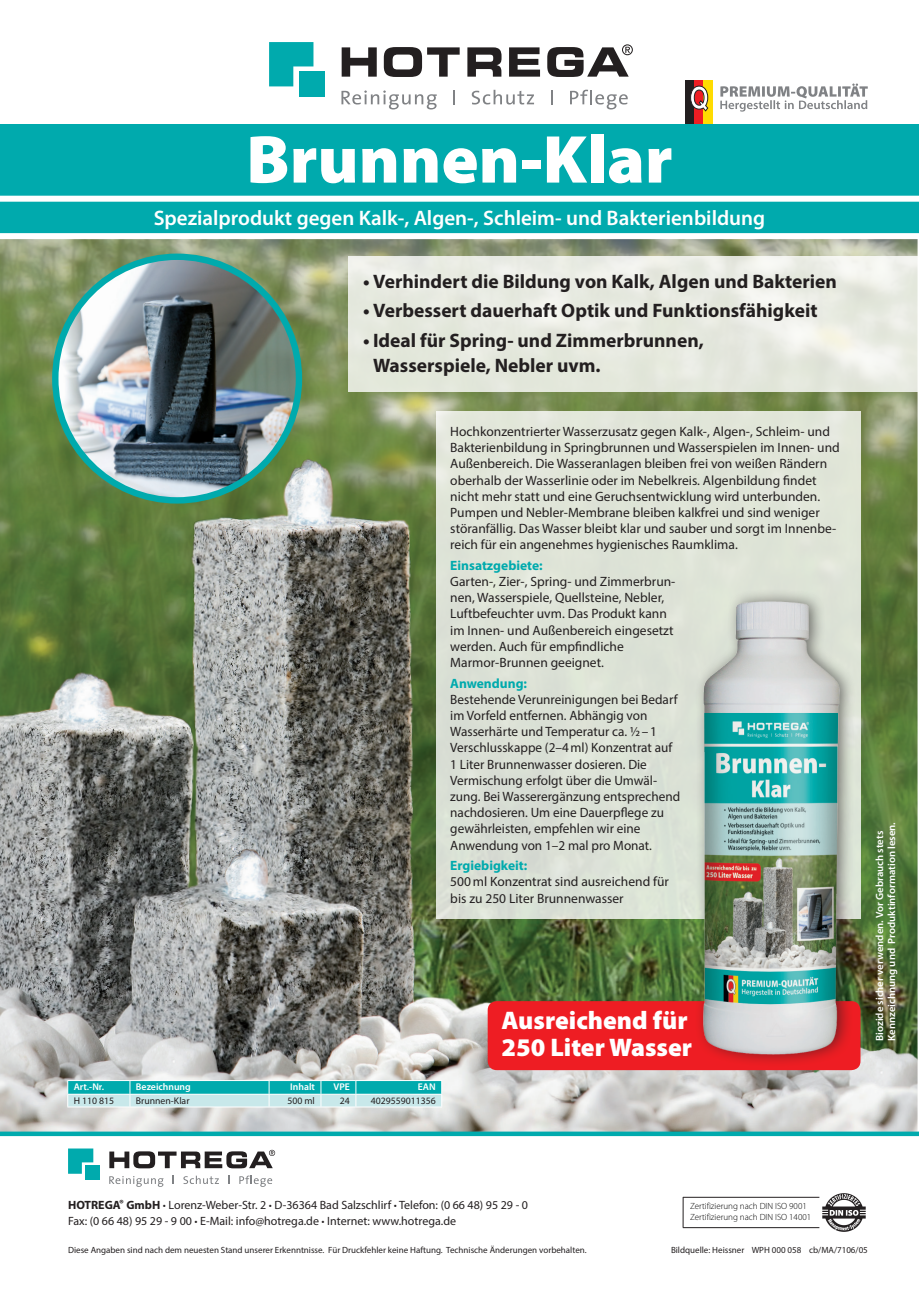
<style>
.page{position:relative;width:919px;height:1289px;background:#fff}
.page>*{position:absolute;margin:0;border:0;box-sizing:border-box;transform-origin:0 0}
.t1{font:900 68.25px "Myriad Pro";color:#fff}
.t2{font:900 25.5px/27px "Myriad Pro";color:#fff}
.t3{font:600 21px "Myriad Pro";color:#fff}
.t4{font:700 19.5px/25px "Myriad Pro";color:#231f20}
.t5{font:13.5px/16.2px "Myriad Pro";color:#231f20}
.t6{font:700 13.5px "Myriad Pro";color:#00aaad}
.t7{font:12px/16.5px "Myriad Pro";color:#231f20}
.t8{font:600 10.5px/12px "Myriad Pro";color:#fff}
.t9{font:9.75px "Myriad Pro";color:#231f20}
.t10{font:600 9.75px "Myriad Pro";color:#fff}
.t11{font:9px "Myriad Pro";color:#231f20}
.t12{font:300 9px/10.8px "Myriad Pro";color:#000}
.s1{font-weight:700}
.s2{font-weight:700;font-size:10.5px}
</style>
<div class="page">
<img style="left:0;top:239px;width:917px;height:892px">
<svg style="left:67px;top:1080px;width:375px;height:26px;background:#6cccce"></svg>
<hr style="left:67px;top:1106px;width:63px;height:1px;background:#fff">
<hr style="left:130px;top:1106px;width:139px;height:1px;background:#fff">
<hr style="left:269px;top:1106px;width:52px;height:1px;background:#fff">
<hr style="left:321px;top:1106px;width:35px;height:1px;background:#fff">
<hr style="left:356px;top:1106px;width:86px;height:1px;background:#fff">
<div style="left:0;top:124px;width:918px;height:111px;background:#00aaad"></div>
<div style="left:0;top:196px;width:918px;height:6px;background:#fff"></div>
<div style="left:436px;top:411px;width:424px;height:507px;background:#dee3d7"></div>
<div style="left:0;top:233px;width:918px;height:6px;background:#fff"></div>
<div style="left:0;top:1131px;width:918px;height:5px;background:#00aaad"></div>
<svg style="left:349px;top:256px;width:569px;height:136px;background:#e8eae1"></svg>
<img style="left:56px;top:257px;width:243px;height:243px">
<div style="left:52px;top:253px;width:250px;height:250px;border:6px solid #00aaad;border-radius:50%"></div>
<div style="left:487px;top:1001px;width:373px;height:69px;background:#ee1d23;border-radius:9px"></div>
<div style="left:694px;top:588px;width:162px;height:479px;background:#231f20;opacity:.6"></div>
<img style="left:698px;top:598px;width:148px;height:458px">
<svg style="left:341px;top:44px;width:291px;height:33px"></svg>
<svg style="left:341px;top:90px;width:95px;height:19px"></svg>
<svg style="left:453px;top:90px;width:2px;height:14px"></svg>
<svg style="left:471px;top:90px;width:63px;height:14px"></svg>
<svg style="left:551px;top:90px;width:1px;height:14px"></svg>
<svg style="left:570px;top:90px;width:57px;height:19px"></svg>
<svg style="left:269px;top:42px;width:44px;height:44px;background:#1ab2b5"></svg>
<div style="left:299px;top:72px;width:25px;height:25px;background:#00aaad"></div>
<div style="left:685px;top:80px;width:9px;height:44px;background:#231f20"></div>
<div style="left:694px;top:80px;width:9px;height:44px;background:#ee1d23"></div>
<div style="left:703px;top:80px;width:10px;height:44px;background:#ffdc01"></div>
<svg style="left:720px;top:83px;width:147px;height:29px"></svg>
<svg style="left:690px;top:85px;width:18px;height:27px"></svg>
<svg style="left:109px;top:1149px;width:166px;height:19px"></svg>
<svg style="left:109px;top:1176px;width:54px;height:10px"></svg>
<svg style="left:183px;top:1175px;width:36px;height:8px"></svg>
<svg style="left:239px;top:1175px;width:33px;height:11px"></svg>
<svg style="left:68px;top:1148px;width:25px;height:25px"></svg>
<div style="left:85px;top:1165px;width:14px;height:14px;background:#00aaad"></div>
<hr style="left:682px;top:1196px;width:137px;height:1px;background:#231f20">
<hr style="left:682px;top:1227px;width:137px;height:1px;background:#231f20">
<hr style="left:682px;top:1197px;width:1px;height:30px;background:#231f20">
<img style="left:822px;top:1193px;width:43px;height:38px">
<h1 class="t1" style="left:246px;top:114px;width:428px">Brunnen-Klar</h1>
<h3 class="t3" style="left:154px;top:204px;width:613px">Spezialprodukt gegen Kalk-, Algen-, Schleim- und Bakterienbildung</h3>
<h3 class="t4" style="left:363px;top:268px;width:475px">• Verhindert die Bildung von Kalk, Algen und Bakterien</h3>
<h3 class="t4" style="left:363px;top:298px;width:456px">• Verbessert dauerhaft Optik und Funktionsfähigkeit</h3>
<h3 class="t4" style="left:373px;top:327px;width:332px;text-indent:-10px">• Ideal für Spring- und Zimmerbrunnen,<br>Wasserspiele, Nebler uvm.</h3>
<p class="t5" style="left:450px;top:423px;width:391px">Hochkonzentrierter Wasserzusatz gegen Kalk-, Algen-, Schleim- und Bakterienbildung in Springbrunnen und Wasserspielen im Innen- und Außenbereich. Die Wasseranlagen bleiben frei von weißen Rändern oberhalb der Wasserlinie oder im Nebelkreis. Algenbildung findet nicht mehr statt und eine Geruchsentwicklung wird unterbunden.<br>Pumpen und Nebler-Membrane bleiben kalkfrei und sind weniger störanfällig. Das Wasser bleibt klar und sauber und sorgt im Innenbe&shy;reich für ein angenehmes hygienisches Raumklima.</p>
<p class="t6" style="left:450px;top:556px;width:94px">Einsatzgebiete:</p>
<p class="t5" style="left:450px;top:573px;width:227px">Garten-, Zier-, Spring- und Zimmerbrun&shy;nen, Wasserspiele, Quellsteine, Nebler, Luftbefeuchter uvm. Das Produkt kann im Innen- und Außenbereich eingesetzt werden. Auch für empfindliche Marmor-Brunnen geeignet.</p>
<p class="t6" style="left:450px;top:674px;width:78px">Anwendung:</p>
<p class="t5" style="left:450px;top:691px;width:231px">Bestehende Verunreinigungen bei Bedarf im Vorfeld entfernen. Abhängig von Wasserhärte und Temperatur ca. ½–1<br>Verschlusskappe (2–4ml) Konzentrat auf 1 Liter Brunnenwasser dosieren. Die Vermischung erfolgt über die Umwäl&shy;zung. Bei Wasserergänzung entsprechend nachdosieren. Um eine Dauerpflege zu gewährleisten, empfehlen wir eine Anwendung von 1–2 mal pro Monat.</p>
<p class="t6" style="left:450px;top:856px;width:79px">Ergiebigkeit:</p>
<p class="t5" style="left:450px;top:873px;width:220px">500ml Konzentrat sind ausreichend für bis zu 250 Liter Brunnenwasser</p>
<p class="t10" style="left:74px;top:1080px;width:32px">Art.-Nr.</p>
<p class="t10" style="left:136px;top:1080px;width:56px">Bezeichnung</p>
<p class="t10" style="left:290px;top:1080px;width:26px">Inhalt</p>
<p class="t10" style="left:333px;top:1080px;width:18px">VPE</p>
<p class="t10" style="left:418px;top:1080px;width:19px">EAN</p>
<p class="t9" style="left:74px;top:1094px;width:42px">H 110 815</p>
<p class="t9" style="left:136px;top:1094px;width:55px">Brunnen-Klar</p>
<p class="t9" style="left:287px;top:1094px;width:29px">500 ml</p>
<p class="t9" style="left:340px;top:1094px;width:12px">24</p>
<p class="t9" style="left:370px;top:1094px;width:67px">4029559011356</p>
<h2 class="t2" style="left:501px;top:1006px;width:192px">Ausreichend für<br>250 Liter Wasser</h2>
<p class="t8" style="left:873px;top:1041px;width:220px;rotate:-90deg">Biozide sicher verwenden. Vor Gebrauch stets<br>Kennzeichnung und Produktinformation lesen.</p>
<p class="t7" style="left:68px;top:1196px;width:461px"><span class="s1">HOTREGA</span><span class="s2">®</span> <span class="s1">GmbH ·</span> Lorenz-Weber-Str. 2 <span class="s1">·</span> D-36364 Bad Salzschlirf <span class="s1">·</span> Telefon: (0 66 48) 95 29 - 0<br>Fax: (0 66 48) 95 29 - 9 00 <span class="s1">·</span> E-Mail: info@hotrega.de <span class="s1">·</span> Internet: www.hotrega.de</p>
<p class="t12" style="left:690px;top:1200px;width:123px">Zertifizierung nach DIN ISO 9001<br>Zertifizierung nach DIN ISO 14001</p>
<p class="t11" style="left:68px;top:1244px;width:520px">Diese Angaben sind nach dem neuesten Stand unserer Erkenntnisse. Für Druckfehler keine Haftung. Technische Änderungen vorbehalten.</p>
<p class="t11" style="left:671px;top:1244px;width:198px">Bildquelle: Heissner WPH 000 058 cb/MA/7106/05</p>
</div>
